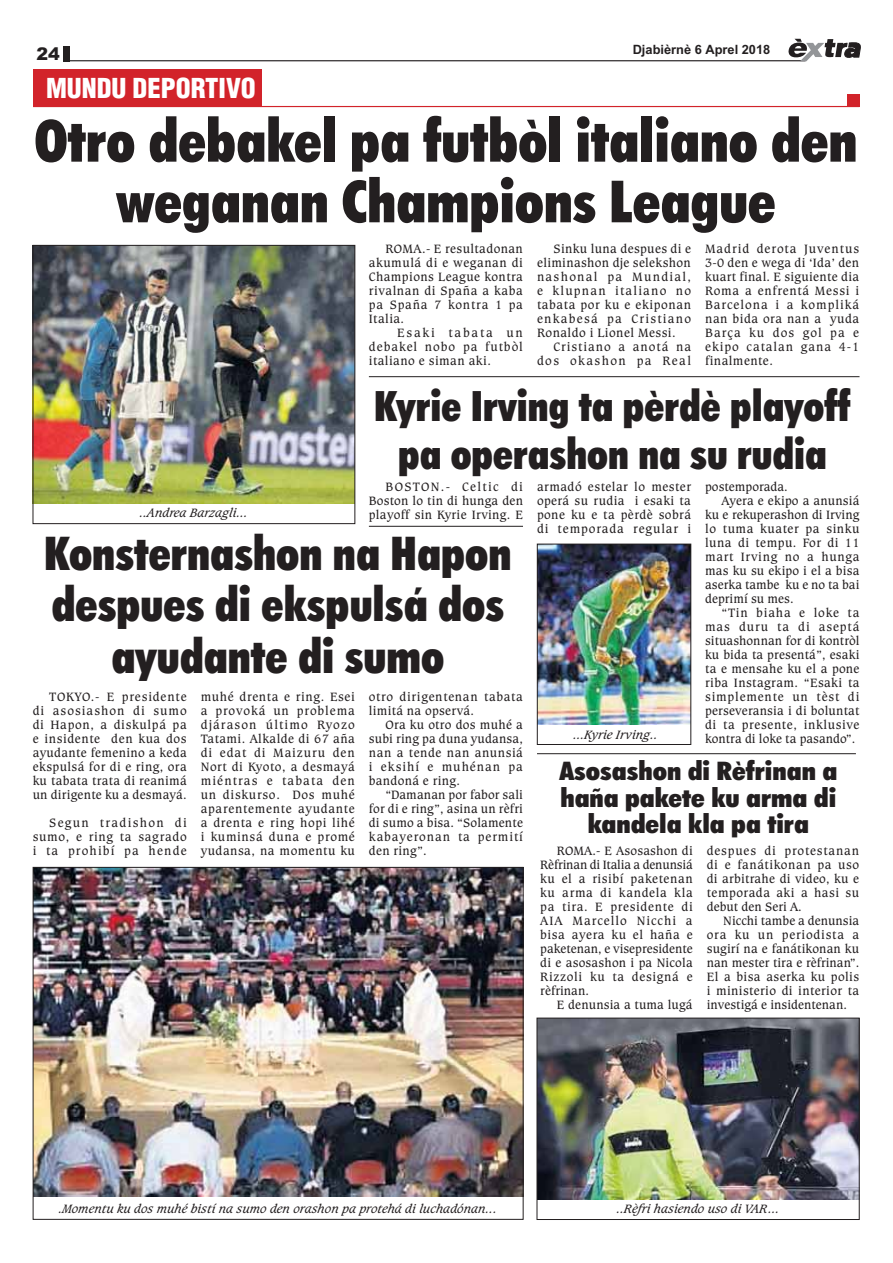
<style>
.page{position:relative;width:893px;height:1263px;background:#fff}
.page>*{position:absolute;margin:0;border:0;box-sizing:border-box;transform-origin:0 0}
.t1{font:900 condensed 58.35px/60.6px "Futura BT";color:#231f20;text-align:center}
.t2{font:900 condensed 46.65px/51.3px "Futura BT";color:#231f20;text-align:center}
.t3{font:900 condensed 42px/47.8px "Futura BT";color:#231f20;text-align:center}
.t4{font:900 condensed 26.85px "Helvetica";color:#fff}
.t5{font:900 condensed 25.65px/26.8px "Futura BT";color:#231f20;text-align:center;scale:1.12 1}
.t6{font:900 17.55px "Arial";color:#231f20}
.t7{font:12.9px/14px "Caxton BT";letter-spacing:.03em;color:#231f20;text-align:justify}
.t8{font:italic 12.9px "Caxton BT";color:#231f20}
.t9{font:12.9px "Caxton BT";color:#231f20}
.t10{font:12.9px "Caxton BT";letter-spacing:.01em;color:#231f20}
.t11{font:12.9px/14px "Caxton BT";letter-spacing:.05em;color:#231f20}
.t12{font:12.9px "Caxton BT";letter-spacing:.06em;color:#231f20}
.t13{font:12.9px/14px "Caxton BT";letter-spacing:.07em;color:#231f20;text-align:right}
.t14{font:700 12.9px "Arial";color:#231f20}
.t15{font:12.9px "Caxton BT";letter-spacing:.005em;color:#231f20}
.t16{font:12.9px "Caxton BT";letter-spacing:.065em;color:#231f20}
</style>
<div class="page">
<div style="left:33px;top:69px;width:229px;height:38px;background:#d2232a"></div>
<hr style="left:63px;top:60px;width:742px;height:1px;background:#231f20">
<svg style="left:788px;top:39px;width:73px;height:22px"></svg>
<div style="left:63px;top:46px;width:7px;height:15px;background:#231f20"></div>
<hr style="left:33px;top:106px;width:826px;height:1px;background:#d2232a">
<div style="left:847px;top:94px;width:12px;height:13px;background:#d2232a"></div>
<img style="left:35px;top:247px;width:318px;height:256px">
<div style="left:33px;top:245px;width:322px;height:279px;border:1px solid #231f20"></div>
<img style="left:539px;top:546px;width:150px;height:179px">
<div style="left:537px;top:544px;width:154px;height:201px;border:1px solid #231f20"></div>
<img style="left:35px;top:869px;width:486px;height:327px">
<img style="left:539px;top:1020px;width:318px;height:179px">
<div style="left:537px;top:1018px;width:322px;height:202px;border:1px solid #231f20"></div>
<hr style="left:537px;top:753px;width:319px;height:1px;background:#231f20">
<hr style="left:369px;top:526px;width:154px;height:1px;background:#231f20">
<hr style="left:369px;top:376px;width:490px;height:1px;background:#231f20">
<h3 class="t6" style="left:37px;top:47px;width:25px">24</h3>
<h3 class="t4" style="left:46px;top:78px;width:211px">MUNDU DEPORTIVO</h3>
<p class="t14" style="left:633px;top:44px;width:139px">Djabièrnè 6 Aprel 2018</p>
<h1 class="t1" style="left:34px;top:114px;width:824px">Otro debakel pa futbòl italiano den weganan Champions League</h1>
<p class="t7" style="left:369px;top:243px;width:156px;text-indent:17px">ROMA.- E resultadonan akumulá di e weganan di Champions League kontra rivalnan di Spaña a kaba pa Spaña 7 kontra 1 pa Italia.</p>
<p class="t7" style="left:369px;top:327px;width:156px;text-indent:28px">Esaki tabata un debakel nobo pa futbòl italiano e siman aki.</p>
<p class="t7" style="left:537px;top:243px;width:156px;text-indent:17px">Sinku luna despues di e eliminashon dje selekshon nashonal pa Mundial, e klupnan italiano no tabata por ku e ekiponan enkabesá pa Cristiano Ronaldo i Lionel Messi.</p>
<p class="t13" style="left:537px;top:341px;width:156px">Cristiano a anotá na dos okashon pa Real</p>
<p class="t7" style="left:705px;top:243px;width:156px">Madrid derota Juventus 3-0 den e wega di ‘Ida’ den kuart final. E siguiente dia Roma a enfrentá Messi i Barcelona i a kompliká nan bida ora nan a yuda Barça ku dos gol pa e ekipo catalan gana 4-1 finalmente.</p>
<h3 class="t3" style="left:374px;top:385px;width:478px">Kyrie Irving ta pèrdè playoff pa operashon na su rudia</h3>
<p class="t7" style="left:369px;top:481px;width:156px;text-indent:17px">BOSTON.- Celtic di Boston lo tin di hunga den playoff sin Kyrie Irving. E</p>
<p class="t7" style="left:537px;top:481px;width:156px">armadó estelar lo mester operá su rudia i esaki ta pone ku e ta pèrdè sobrá di temporada regular i</p>
<p class="t9" style="left:705px;top:481px;width:84px">postemporada.</p>
<p class="t10" style="left:722px;top:495px;width:139px">Ayera e ekipo a anunsiá</p>
<p class="t9" style="left:705px;top:509px;width:156px">ku e rekuperashon di Irving</p>
<p class="t7" style="left:705px;top:523px;width:156px">lo tuma kuater pa sinku</p>
<p class="t7" style="left:705px;top:537px;width:156px">luna di tempu. For di 11</p>
<p class="t11" style="left:705px;top:551px;width:156px">mart Irving no a hunga</p>
<p class="t10" style="left:705px;top:565px;width:156px">mas ku su ekipo i el a bisa</p>
<p class="t9" style="left:705px;top:579px;width:156px">aserka tambe ku e no ta bai</p>
<p class="t9" style="left:705px;top:593px;width:90px">deprimí su mes.</p>
<p class="t12" style="left:722px;top:607px;width:139px">“Tin biaha e loke ta</p>
<p class="t16" style="left:705px;top:621px;width:156px">mas duru ta di aseptá</p>
<p class="t9" style="left:705px;top:635px;width:156px">situashonnan for di kontròl</p>
<p class="t10" style="left:705px;top:649px;width:156px">ku bida ta presentá”, esaki</p>
<p class="t7" style="left:705px;top:663px;width:156px">ta e mensahe ku el a pone</p>
<p class="t7" style="left:705px;top:677px;width:156px">riba Instagram. “Esaki ta</p>
<p class="t12" style="left:705px;top:691px;width:156px">simplemente un tèst di</p>
<p class="t10" style="left:705px;top:705px;width:156px">perseveransia i di boluntat</p>
<p class="t7" style="left:705px;top:719px;width:156px">di ta presente, inklusive</p>
<p class="t9" style="left:705px;top:733px;width:152px">kontra di loke ta pasando”.</p>
<p class="t8" style="left:140px;top:508px;width:109px">..Andrea Barzagli...</p>
<h2 class="t2" style="left:44px;top:530px;width:469px">Konsternashon na Hapon despues di ekspulsá dos ayudante di sumo</h2>
<p class="t7" style="left:201px;top:691px;width:156px">muhé drenta e ring. Esei a provoká un problema djárason último Ryozo Tatami. Alkalde di 67 aña di edat di Maizuru den Nort di Kyoto, a desmayá miéntras e tabata den un diskurso. Dos muhé aparentemente ayudante a drenta e ring hopi lihé i kuminsá duna e promé yudansa, na momentu ku</p>
<p class="t11" style="left:369px;top:691px;width:156px">otro dirigentenan tabata limitá na opservá.</p>
<p class="t7" style="left:33px;top:691px;width:156px;text-indent:17px">TOKYO.- E presidente di asosiashon di sumo di Hapon, a diskulpá pa e insidente den kua dos ayudante femenino a keda ekspulsá for di e ring, ora ku tabata trata di reanimá un dirigente ku a desmayá.</p>
<p class="t7" style="left:33px;top:817px;width:156px;text-indent:17px">Segun tradishon di sumo, e ring ta sagrado i ta prohibí pa hende</p>
<p class="t7" style="left:369px;top:719px;width:156px;text-indent:17px">Ora ku otro dos muhé a subi ring pa duna yudansa, nan a tende nan anunsiá i eksihí e muhénan pa bandoná e ring.</p>
<p class="t7" style="left:369px;top:789px;width:156px;text-indent:17px">“Damanan por fabor sali for di e ring”, asina un rèfri di sumo a bisa. “Solamente kabayeronan ta permití den ring”.</p>
<p class="t8" style="left:573px;top:730px;width:86px">...Kyrie Irving..</p>
<h3 class="t5" style="left:559px;top:759px;width:249px">Asosashon di Rèfrinan a haña pakete ku arma di kandela kla pa tira</h3>
<p class="t7" style="left:540px;top:845px;width:154px;text-indent:17px">ROMA.- E Asosashon di Rèfrinan di Italia a denunsiá ku el a risibí paketenan ku arma di kandela kla pa tira. E presidente di AIA Marcello Nicchi a bisa ayera ku el haña e paketenan, e visepresidente di e asosashon i pa Nicola Rizzoli ku ta designá e rèfrinan.</p>
<p class="t15" style="left:557px;top:999px;width:137px">E denunsia a tuma lugá</p>
<p class="t7" style="left:707px;top:845px;width:154px">despues di protestanan di e fanátikonan pa uso di arbitrahe di video, ku e temporada aki a hasi su debut den Seri A.</p>
<p class="t7" style="left:707px;top:915px;width:154px;text-indent:17px">Nicchi tambe a denunsia ora ku un periodista a sugirí na e fanátikonan ku nan mester tira e rèfrinan”.<br>El a bisa aserka ku polis i ministerio di interior ta investigá e insidentenan.</p>
<p class="t8" style="left:59px;top:1203px;width:440px">.Momentu ku dos muhé bistí na sumo den orashon pa protehá di luchadónan...</p>
<p class="t8" style="left:617px;top:1203px;width:164px">..Rèfri hasiendo uso di VAR...</p>
</div>
